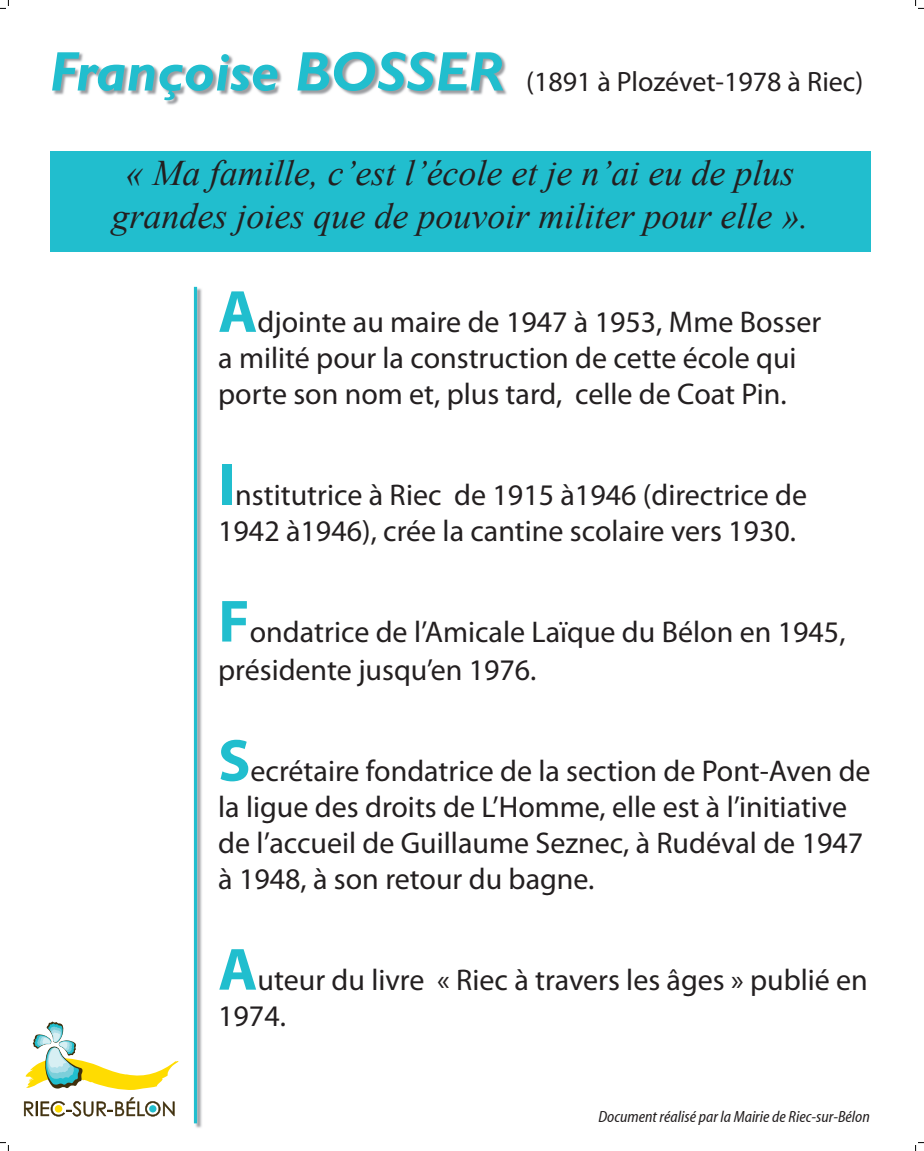
<style>
.page{position:relative;width:924px;height:1151px;background:#fff}
.page>*{position:absolute;margin:0;border:0;box-sizing:border-box;transform-origin:0 0}
.t1{font:italic 36px/43.2px "Times New Roman";color:#231f20;text-align:center}
.t2{font:30px/36px "Myriad Pro";color:#231f20}
.t3{font:28px "Myriad Pro";color:#231f20}
.t4{font:16px "Myriad Cn It Web";color:#231f20}
.s1{font-family:"Gill Sans";font-weight:700;font-style:italic;font-size:56px;color:#21bece}
.s2{font-weight:700;font-size:60px;color:#21bece}
</style>
<div class="page">
<img style="left:194px;top:287px;width:8px;height:841px">
<hr style="left:194px;top:287px;width:3px;height:836px;background:#21bece">
<img style="left:53px;top:52px;width:454px;height:53px">
<div style="left:50px;top:151px;width:820px;height:100px;background:#21bece"></div>
<svg style="left:24px;top:1097px;width:151px;height:19px"></svg>
<div style="left:149px;top:1105px;width:7px;height:7px;background:#21bece;border-radius:50%"></div>
<div style="left:55px;top:1105px;width:7px;height:7px;background:#ffdc01;border-radius:50%"></div>
<svg style="left:25px;top:1021px;width:153px;height:69px"></svg>
<svg style="left:0;top:0;width:9px;height:9px"></svg>
<svg style="left:0;top:1142px;width:9px;height:9px"></svg>
<svg style="left:915px;top:0;width:9px;height:9px"></svg>
<svg style="left:915px;top:1142px;width:9px;height:9px"></svg>
<p class="t3" style="left:50px;top:64px;width:815px"><span class="s1">Françoise BOSSER</span> (1891 à Plozévet-1978 à Riec)</p>
<p class="t1" style="left:112px;top:150px;width:698px">« Ma famille, c’est l’école et je n’ai eu de plus grandes joies que de pouvoir militer pour elle ».</p>
<p class="t2" style="left:218px;top:303px;width:605px"><span class="s2">A</span>djointe au maire de 1947 à 1953, Mme Bosser a milité pour la construction de cette école qui porte son nom et, plus tard, celle de Coat Pin.</p>
<p class="t2" style="left:218px;top:476px;width:590px"><span class="s2">I</span>nstitutrice à Riec de 1915 à1946 (directrice de<br>1942 à1946), crée la cantine scolaire vers 1930.</p>
<p class="t2" style="left:218px;top:612px;width:629px;line-height:38.4px"><span class="s2">F</span>ondatrice de l’Amicale Laïque du Bélon en 1945, présidente jusqu’en 1976.</p>
<p class="t2" style="left:218px;top:752px;width:654px"><span class="s2">S</span>ecrétaire fondatrice de la section de Pont-Aven de la ligue des droits de L’Homme, elle est à l’initiative de l’accueil de Guillaume Seznec, à Rudéval de 1947 à 1948, à son retour du bagne.</p>
<p class="t2" style="left:218px;top:961px;width:651px"><span class="s2">A</span>uteur du livre « Riec à travers les âges » publié en<br>1974.</p>
<p class="t4" style="left:598px;top:1108px;width:273px">Document réalisé par la Mairie de Riec-sur-Bélon</p>
</div>
